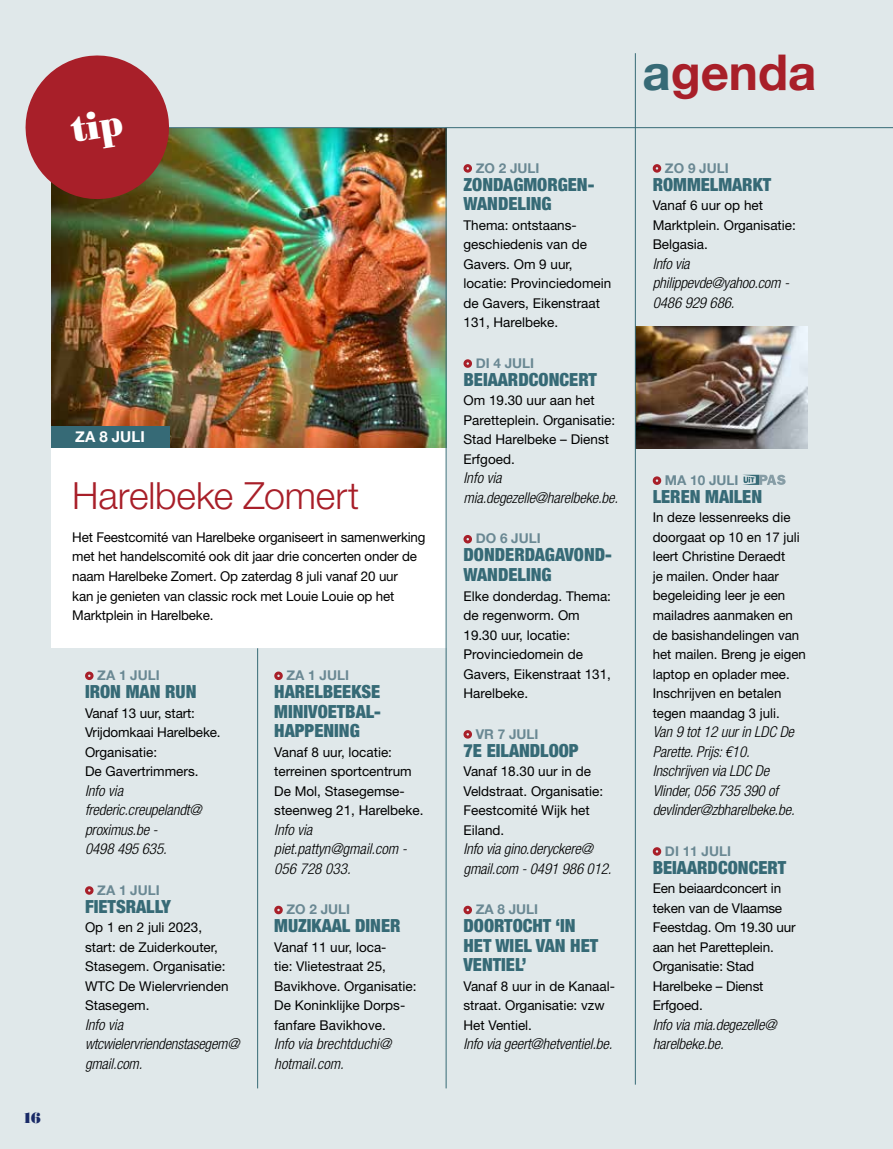
<style>
.page{position:relative;width:893px;height:1149px;background:#fff}
.page>*{position:absolute;margin:0;border:0;box-sizing:border-box;transform-origin:0 0}
.t1{font:700 49.2px "Helvetica Neue";color:#a81f29}
.t2{font:300 37.5px "Helvetica Neue LT Std";letter-spacing:-.005em;color:#a81f29}
.t3{font:900 condensed 18px/19.5px "Helvetica Neue";color:#366a76}
.t4{font:italic 300 condensed 15px/19.5px "Helvetica Neue LT Std";letter-spacing:-.01em;color:#000}
.t5{font:700 15px "Helvetica Neue";color:#fff}
.t6{font:15px "Sybarite Huge";color:#192a67}
.t7{font:13.5px/19.5px "Helvetica Neue LT Std";color:#000}
.t8{font:700 13.5px "Helvetica Neue";color:#6a8893}
.s1{color:#366a76}
</style>
<div class="page">
<div style="left:0;top:0;width:893px;height:1148px;background:#e0e8ea"></div>
<div style="left:51px;top:127px;width:395px;height:521px;background:#fff"></div>
<img style="left:51px;top:128px;width:395px;height:319px">
<div style="left:51px;top:426px;width:118px;height:21px;background:#366a76"></div>
<img style="left:636px;top:326px;width:172px;height:122px">
<hr style="left:51px;top:127px;width:842px;height:1px;background:#366a76">
<div style="left:85px;top:671px;width:9px;height:9px;border:3px solid #a81f29;border-radius:50%"></div>
<div style="left:85px;top:885px;width:9px;height:9px;border:3px solid #a81f29;border-radius:50%"></div>
<div style="left:274px;top:671px;width:9px;height:9px;border:3px solid #a81f29;border-radius:50%"></div>
<div style="left:274px;top:905px;width:9px;height:9px;border:3px solid #a81f29;border-radius:50%"></div>
<div style="left:463px;top:164px;width:9px;height:8px;border:3px solid #a81f29;border-radius:50%"></div>
<div style="left:463px;top:359px;width:9px;height:9px;border:3px solid #a81f29;border-radius:50%"></div>
<div style="left:463px;top:534px;width:9px;height:9px;border:3px solid #a81f29;border-radius:50%"></div>
<div style="left:463px;top:729px;width:9px;height:9px;border:3px solid #a81f29;border-radius:50%"></div>
<div style="left:463px;top:905px;width:9px;height:9px;border:3px solid #a81f29;border-radius:50%"></div>
<div style="left:653px;top:164px;width:8px;height:8px;border:3px solid #a81f29;border-radius:50%"></div>
<div style="left:653px;top:476px;width:8px;height:8px;border:3px solid #a81f29;border-radius:50%"></div>
<svg style="left:743px;top:474px;width:43px;height:11px"></svg>
<div style="left:653px;top:846px;width:8px;height:9px;border:3px solid #a81f29;border-radius:50%"></div>
<hr style="left:635px;top:53px;width:1px;height:1031px;background:#366a76">
<hr style="left:446px;top:127px;width:1px;height:961px;background:#366a76">
<hr style="left:257px;top:648px;width:1px;height:439px;background:#366a76">
<svg style="left:25px;top:55px;width:149px;height:149px"></svg>
<p class="t6" style="left:24px;top:1107px;width:18px">16</p>
<p class="t5" style="left:75px;top:425px;width:71px">ZA 8 JULI</p>
<h2 class="t2" style="left:72px;top:472px;width:289px">Harelbeke Zomert</h2>
<p class="t7" style="left:72px;top:527px;width:355px">Het Feestcomité van Harelbeke organiseert in samenwerking met het handelscomité ook dit jaar drie concerten onder de naam Harelbeke Zomert. Op zaterdag 8 juli vanaf 20 uur<br>kan je genieten van classic rock met Louie Louie op het Marktplein in Harelbeke.</p>
<p class="t8" style="left:97px;top:664px;width:64px">ZA 1 JULI</p>
<h3 class="t3" style="left:85px;top:680px;width:113px">IRON MAN RUN</h3>
<p class="t7" style="left:85px;top:702px;width:137px">Vanaf 13 uur, start:<br>Vrijdomkaai Harelbeke.<br>Organisatie:<br>De Gavertrimmers.</p>
<p class="t4" style="left:85px;top:780px;width:118px">Info via frederic.creupelandt@ proximus.be -<br>0498 495 635.</p>
<p class="t8" style="left:97px;top:879px;width:64px">ZA 1 JULI</p>
<h3 class="t3" style="left:85px;top:895px;width:87px">FIETSRALLY</h3>
<p class="t7" style="left:85px;top:917px;width:145px">Op 1 en 2 juli 2023, start: de Zuiderkouter,<br>Stasegem. Organisatie:<br>WTC De Wielervrienden<br>Stasegem.</p>
<p class="t4" style="left:85px;top:1014px;width:156px">Info via wtcwielervriendenstasegem@ gmail.com.</p>
<p class="t8" style="left:287px;top:664px;width:64px">ZA 1 JULI</p>
<h3 class="t3" style="left:274px;top:680px;width:108px;text-align:justify">HARELBEEKSE MINIVOETBAL-HAPPENING</h3>
<p class="t7" style="left:274px;top:741px;width:151px">Vanaf 8 uur, locatie: terreinen sportcentrum<br>De Mol, Stasegemse&shy;steenweg 21, Harelbeke.</p>
<p class="t4" style="left:274px;top:819px;width:134px">Info via piet.pattyn@gmail.com -<br>056 728 033.</p>
<p class="t8" style="left:287px;top:898px;width:65px">ZO 2 JULI</p>
<h3 class="t3" style="left:274px;top:914px;width:128px">MUZIKAAL DINER</h3>
<p class="t7" style="left:274px;top:936px;width:144px">Vanaf 11 uur, loca-<br>tie: Vlietestraat 25,<br>Bavikhove. Organisatie:<br>De Koninklijke Dorps&shy;fanfare Bavikhove.</p>
<p class="t4" style="left:274px;top:1034px;width:118px">Info via brechtduchi@ hotmail.com.</p>
<p class="t8" style="left:476px;top:157px;width:65px">ZO 2 JULI</p>
<h3 class="t3" style="left:463px;top:173px;width:132px">ZONDAGMORGEN-<br>WANDELING</h3>
<p class="t7" style="left:463px;top:215px;width:149px">Thema: ontstaans&shy;geschiedenis van de<br>Gavers. Om 9 uur, locatie: Provinciedomein de Gavers, Eikenstraat<br>131, Harelbeke.</p>
<p class="t8" style="left:476px;top:352px;width:60px">DI 4 JULI</p>
<h3 class="t3" style="left:463px;top:368px;width:135px">BEIAARDCONCERT</h3>
<p class="t7" style="left:463px;top:390px;width:153px">Om 19.30 uur aan het<br>Paretteplein. Organisatie:<br>Stad Harelbeke – Dienst<br>Erfgoed.</p>
<p class="t4" style="left:463px;top:468px;width:156px">Info via mia.degezelle@harelbeke.be.</p>
<p class="t8" style="left:476px;top:528px;width:67px">DO 6 JULI</p>
<h3 class="t3" style="left:463px;top:544px;width:150px">DONDERDAGAVOND-<br>WANDELING</h3>
<p class="t7" style="left:463px;top:585px;width:149px">Elke donderdag. Thema: de regenworm. Om<br>19.30 uur, locatie:<br>Provinciedomein de<br>Gavers, Eikenstraat 131,<br>Harelbeke.</p>
<p class="t8" style="left:476px;top:723px;width:64px">VR 7 JULI</p>
<h3 class="t3" style="left:463px;top:739px;width:117px">7E EILANDLOOP</h3>
<p class="t7" style="left:463px;top:761px;width:141px">Vanaf 18.30 uur in de<br>Veldstraat. Organisatie:<br>Feestcomité Wijk het<br>Eiland.</p>
<p class="t4" style="left:463px;top:839px;width:150px">Info via gino.deryckere@ gmail.com - 0491 986 012.</p>
<p class="t8" style="left:476px;top:898px;width:64px">ZA 8 JULI</p>
<h3 class="t3" style="left:463px;top:914px;width:136px">DOORTOCHT ‘IN<br>HET WIEL VAN HET<br>VENTIEL’</h3>
<p class="t7" style="left:463px;top:975px;width:153px">Vanaf 8 uur in de Kanaal&shy;straat. Organisatie: vzw<br>Het Ventiel.</p>
<p class="t4" style="left:463px;top:1034px;width:150px">Info via geert@hetventiel.be.</p>
<h1 class="t1" style="left:642px;top:34px;width:175px"><span class="s1">a</span>genda</h1>
<p class="t8" style="left:665px;top:157px;width:65px">ZO 9 JULI</p>
<h3 class="t3" style="left:653px;top:173px;width:120px">ROMMELMARKT</h3>
<p class="t7" style="left:653px;top:195px;width:145px">Vanaf 6 uur op het<br>Marktplein. Organisatie:<br>Belgasia.</p>
<p class="t4" style="left:653px;top:254px;width:138px">Info via philippevde@yahoo.com -<br>0486 929 686.</p>
<p class="t8" style="left:665px;top:469px;width:75px">MA 10 JULI</p>
<h3 class="t3" style="left:653px;top:485px;width:111px">LEREN MAILEN</h3>
<p class="t7" style="left:653px;top:507px;width:155px">In deze lessenreeks die doorgaat op 10 en 17 juli leert Christine Deraedt<br>je mailen. Onder haar begeleiding leer je een mailadres aanmaken en de basishandelingen van het mailen. Breng je eigen laptop en oplader mee.<br>Inschrijven en betalen tegen maandag 3 juli.</p>
<p class="t4" style="left:653px;top:722px;width:143px">Van 9 tot 12 uur in LDC De<br>Parette. Prijs: €10.<br>Inschrijven via LDC De<br>Vlinder, 056 735 390 of devlinder@zbharelbeke.be.</p>
<p class="t8" style="left:665px;top:840px;width:68px">DI 11 JULI</p>
<h3 class="t3" style="left:653px;top:856px;width:135px">BEIAARDCONCERT</h3>
<p class="t7" style="left:653px;top:878px;width:144px">Een beiaardconcert in teken van de Vlaamse<br>Feestdag. Om 19.30 uur aan het Paretteplein.<br>Organisatie: Stad<br>Harelbeke – Dienst<br>Erfgoed.</p>
<p class="t4" style="left:653px;top:1014px;width:125px">Info via mia.degezelle@ harelbeke.be.</p>
</div>
